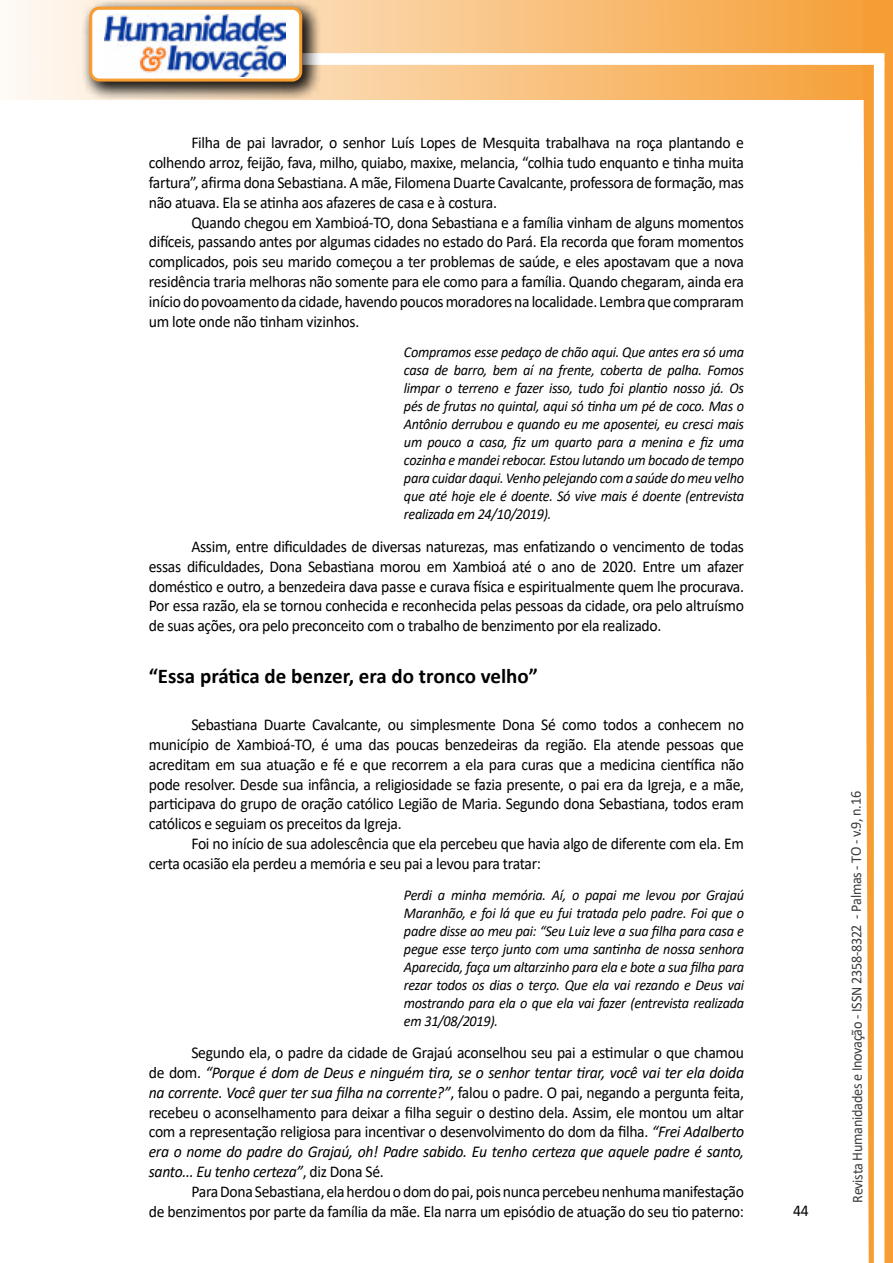
<style>
.page{position:relative;width:893px;height:1263px;background:#fff}
.page>*{position:absolute;margin:0;border:0;box-sizing:border-box;transform-origin:0 0}
.t1{font:700 21px "Calibri";color:#000}
.t2{font:16.5px/19.8px "Calibri";letter-spacing:-.02em;color:#000;text-align:justify;scale:.95 1}
.t3{font:italic 15px/18px "Calibri";letter-spacing:-.02em;color:#000;text-align:justify;scale:.95 1}
.t4{font:15px "Calibri";letter-spacing:-.025em;color:#3c3c3b;scale:.95 1}
.s1{font-style:italic}
</style>
<div class="page">
<svg style="left:5px;top:0;width:858px;height:100px;background:#f9c484"></svg>
<div style="left:302px;top:53px;width:582px;height:12px;background:#fff;border:2px solid #fff"></div>
<svg style="left:863px;top:0;width:30px;height:1263px"></svg>
<div style="left:81px;top:0;width:241px;height:102px;background:#000;opacity:.75"></div>
<div style="left:91px;top:8px;width:210px;height:72px;background:#fff;border-radius:9px"></div>
<img style="left:104px;top:14px;width:181px;height:62px">
<div style="left:89px;top:7px;width:213px;height:75px;border:3px solid #f69e34;border-radius:9px"></div>
<p class="t2" style="left:149px;top:133px;width:628px;text-indent:43px">Filha de pai lavrador, o senhor Luís Lopes de Mesquita trabalhava na roça plantando e colhendo arroz, feijão, fava, milho, quiabo, maxixe, melancia, “colhia tudo enquanto e tinha muita fartura”, afirma dona Sebastiana. A mãe, Filomena Duarte Cavalcante, professora de formação, mas não atuava. Ela se atinha aos afazeres de casa e à costura.</p>
<p class="t2" style="left:149px;top:212px;width:628px;text-indent:43px">Quando chegou em Xambioá-TO, dona Sebastiana e a família vinham de alguns momentos difíceis, passando antes por algumas cidades no estado do Pará. Ela recorda que foram momentos complicados, pois seu marido começou a ter problemas de saúde, e eles apostavam que a nova residência traria melhoras não somente para ele como para a família. Quando chegaram, ainda era início do povoamento da cidade, havendo poucos moradores na localidade. Lembra que compraram um lote onde não tinham vizinhos.</p>
<p class="t3" style="left:404px;top:343px;width:360px">Compramos esse pedaço de chão aqui. Que antes era só uma casa de barro, bem aí na frente, coberta de palha. Fomos limpar o terreno e fazer isso, tudo foi plantio nosso já. Os pés de frutas no quintal, aqui só tinha um pé de coco. Mas o Antônio derrubou e quando eu me aposentei, eu cresci mais um pouco a casa, fiz um quarto para a menina e fiz uma cozinha e mandei rebocar. Estou lutando um bocado de tempo para cuidar daqui. Venho pelejando com a saúde do meu velho que até hoje ele é doente. Só vive mais é doente (entrevista realizada em 24/10/2019).</p>
<p class="t2" style="left:149px;top:536px;width:628px;text-indent:43px">Assim, entre dificuldades de diversas naturezas, mas enfatizando o vencimento de todas essas dificuldades, Dona Sebastiana morou em Xambioá até o ano de 2020. Entre um afazer doméstico e outro, a benzedeira dava passe e curava física e espiritualmente quem lhe procurava.<br>Por essa razão, ela se tornou conhecida e reconhecida pelas pessoas da cidade, ora pelo altruísmo de suas ações, ora pelo preconceito com o trabalho de benzimento por ela realizado.</p>
<p class="t1" style="left:149px;top:662px;width:391px">“Essa prática de benzer, era do tronco velho”</p>
<p class="t2" style="left:149px;top:714px;width:628px;text-indent:43px">Sebastiana Duarte Cavalcante, ou simplesmente Dona Sé como todos a conhecem no município de Xambioá-TO, é uma das poucas benzedeiras da região. Ela atende pessoas que acreditam em sua atuação e fé e que recorrem a ela para curas que a medicina científica não pode resolver. Desde sua infância, a religiosidade se fazia presente, o pai era da Igreja, e a mãe, participava do grupo de oração católico Legião de Maria. Segundo dona Sebastiana, todos eram católicos e seguiam os preceitos da Igreja.</p>
<p class="t2" style="left:149px;top:833px;width:628px;text-indent:43px">Foi no início de sua adolescência que ela percebeu que havia algo de diferente com ela. Em certa ocasião ela perdeu a memória e seu pai a levou para tratar:</p>
<p class="t3" style="left:404px;top:885px;width:360px">Perdi a minha memória. Aí, o papai me levou por Grajaú Maranhão, e foi lá que eu fui tratada pelo padre. Foi que o padre disse ao meu pai: “Seu Luiz leve a sua filha para casa e pegue esse terço junto com uma santinha de nossa senhora Aparecida, faça um altarzinho para ela e bote a sua filha para rezar todos os dias o terço. Que ela vai rezando e Deus vai mostrando para ela o que ela vai fazer (entrevista realizada em 31/08/2019).</p>
<p class="t2" style="left:149px;top:1042px;width:628px;text-indent:43px">Segundo ela, o padre da cidade de Grajaú aconselhou seu pai a estimular o que chamou de dom. <span class="s1">“Porque é dom de Deus e ninguém tira, se o senhor tentar tirar, você vai ter ela doida na corrente. Você quer ter sua filha na corrente?”</span>, falou o padre. O pai, negando a pergunta feita, recebeu o aconselhamento para deixar a filha seguir o destino dela. Assim, ele montou um altar com a representação religiosa para incentivar o desenvolvimento do dom da filha. <span class="s1">“Frei Adalberto era o nome do padre do Grajaú, oh! Padre sabido. Eu tenho certeza que aquele padre é santo, santo... Eu tenho certeza”</span>, diz Dona Sé.</p>
<p class="t2" style="left:149px;top:1181px;width:628px;text-align:right">Para Dona Sebastiana, ela herdou o dom do pai, pois nunca percebeu nenhuma manifestação<br>de benzimentos por parte da família da mãe. Ela narra um episódio de atuação do seu tio paterno:</p>
<p class="t2" style="left:793px;top:1200px;width:18px">44</p>
<p class="t4" style="left:846px;top:1203px;width:435px;rotate:-90deg">Revista Humanidades e Inovação - ISSN 2358-8322 - Palmas - TO - v.9, n.16</p>
</div>
